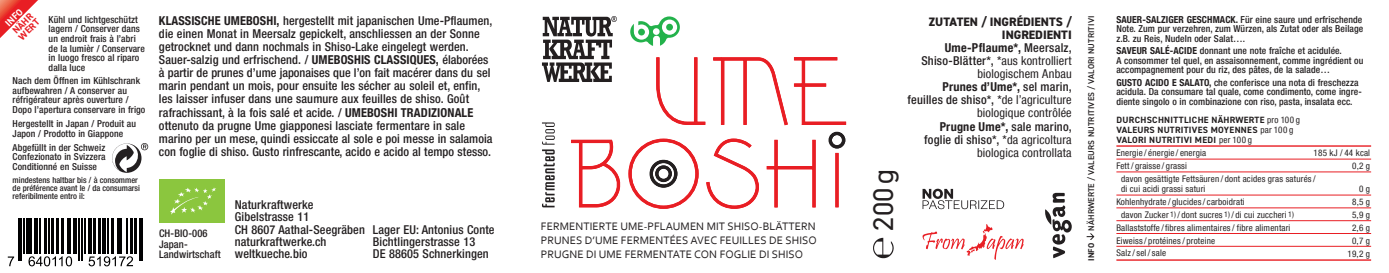
<style>
.page{position:relative;width:1389px;height:273px;background:#fff}
.page>*{position:absolute;margin:0;border:0;box-sizing:border-box;transform-origin:0 0}
.t1{font:28.53px "DIN2014";color:#231f20}
.t2{font:500 condensed 12.25px/13.1px "Helvetica Neue LT Com";letter-spacing:.01em;color:#231f20}
.t3{font:condensed 12.25px/13.1px "Helvetica Neue LT Com";letter-spacing:.015em;color:#231f20;text-align:right}
.t4{font:800 12.25px/13.1px "DIN2014";color:#231f20;text-align:right}
.t5{font:11.38px/14px "Corbel";color:#231f20;text-align:justify}
.t6{font:500 condensed 10.5px/10.5px "Helvetica Neue LT Com";letter-spacing:.01em;color:#231f20}
.t7{font:500 condensed 9.62px/9.6px "Helvetica Neue LT Com";letter-spacing:.01em;color:#231f20}
.t8{font:700 9.62px/8.8px "DIN2014";color:#e81e24}
.t9{font:700 9.62px "DIN2014";color:#fff}
.t10{font:condensed 9.1px/10.3px "Helvetica Neue LT Com";letter-spacing:.02em;color:#231f20}
.t11{font:700 9.1px/9.8px "DIN2014";letter-spacing:.025em;color:#231f20}
.t12{font:500 condensed 8.4px/7.9px "Helvetica Neue LT Com";color:#231f20}
.t13{font:600 8.4px "DIN2014";letter-spacing:.015em;color:#231f20}
.t14{font:700 8.4px "DIN2014";color:#231f20}
.s1{font-weight:700}
.s2{font-weight:500}
.s3{font-family:"Helvetica Neue LT Com";font-weight:400;font-stretch:condensed}
.s4{font-size:7.88px}
</style>
<div class="page">
<svg style="left:1087px;top:233px;width:7px;height:7px"></svg>
<hr style="left:1116px;top:145px;width:255px;height:2px;background:#e81e24">
<hr style="left:1116px;top:159px;width:255px;height:1px;background:#e81e24">
<hr style="left:1116px;top:172px;width:255px;height:1px;background:#e81e24">
<hr style="left:1116px;top:195px;width:255px;height:1px;background:#e81e24">
<hr style="left:1116px;top:207px;width:255px;height:1px;background:#e81e24">
<hr style="left:1116px;top:220px;width:255px;height:1px;background:#e81e24">
<hr style="left:1116px;top:233px;width:255px;height:1px;background:#e81e24">
<hr style="left:1116px;top:246px;width:255px;height:1px;background:#e81e24">
<hr style="left:1116px;top:259px;width:255px;height:2px;background:#e81e24">
<svg style="left:0;top:0;width:38px;height:38px"></svg>
<svg style="left:159px;top:179px;width:1px;height:44px"></svg>
<div style="left:160px;top:179px;width:65px;height:44px;background:#8bc63e"></div>
<svg style="left:170px;top:187px;width:46px;height:27px"></svg>
<svg style="left:112px;top:143px;width:36px;height:30px"></svg>
<svg style="left:922px;top:224px;width:102px;height:36px"></svg>
<svg style="left:630px;top:16px;width:50px;height:30px"></svg>
<svg style="left:542px;top:16px;width:75px;height:66px"></svg>
<svg style="left:542px;top:122px;width:13px;height:85px"></svg>
<svg style="left:794px;top:57px;width:52px;height:68px"></svg>
<svg style="left:713px;top:57px;width:75px;height:68px"></svg>
<svg style="left:656px;top:57px;width:49px;height:68px"></svg>
<svg style="left:571px;top:138px;width:128px;height:71px"></svg>
<svg style="left:828px;top:132px;width:17px;height:75px"></svg>
<svg style="left:706px;top:138px;width:53px;height:71px"></svg>
<svg style="left:767px;top:140px;width:49px;height:67px"></svg>
<svg style="left:873px;top:238px;width:21px;height:20px"></svg>
<svg style="left:1045px;top:193px;width:27px;height:65px"></svg>
<svg style="left:923px;top:189px;width:81px;height:20px"></svg>
<svg style="left:7px;top:218px;width:135px;height:49px"></svg>
<hr style="left:18px;top:218px;width:2px;height:43px;background:#000001">
<hr style="left:21px;top:218px;width:1px;height:43px;background:#000001">
<hr style="left:23px;top:218px;width:2px;height:36px;background:#000001">
<div style="left:26px;top:218px;width:5px;height:36px;background:#000001"></div>
<hr style="left:34px;top:218px;width:4px;height:36px;background:#000001">
<hr style="left:39px;top:218px;width:2px;height:36px;background:#000001">
<hr style="left:44px;top:218px;width:3px;height:36px;background:#000001">
<hr style="left:48px;top:218px;width:2px;height:36px;background:#000001">
<hr style="left:51px;top:218px;width:3px;height:36px;background:#000001">
<hr style="left:56px;top:218px;width:3px;height:36px;background:#000001">
<hr style="left:62px;top:218px;width:2px;height:36px;background:#000001">
<hr style="left:67px;top:218px;width:1px;height:36px;background:#000001">
<hr style="left:69px;top:218px;width:2px;height:36px;background:#000001">
<hr style="left:73px;top:218px;width:4px;height:36px;background:#000001">
<hr style="left:79px;top:218px;width:1px;height:43px;background:#000001">
<hr style="left:81px;top:218px;width:2px;height:43px;background:#000001">
<hr style="left:84px;top:218px;width:1px;height:36px;background:#000001">
<hr style="left:88px;top:218px;width:4px;height:36px;background:#000001">
<hr style="left:93px;top:218px;width:3px;height:36px;background:#000001">
<hr style="left:98px;top:218px;width:3px;height:36px;background:#000001">
<hr style="left:102px;top:218px;width:4px;height:36px;background:#000001">
<hr style="left:108px;top:218px;width:1px;height:36px;background:#000001">
<hr style="left:112px;top:218px;width:2px;height:36px;background:#000001">
<hr style="left:117px;top:218px;width:2px;height:36px;background:#000001">
<hr style="left:121px;top:218px;width:1px;height:36px;background:#000001">
<hr style="left:126px;top:218px;width:1px;height:36px;background:#000001">
<hr style="left:130px;top:218px;width:3px;height:36px;background:#000001">
<hr style="left:134px;top:218px;width:3px;height:36px;background:#000001">
<hr style="left:139px;top:218px;width:1px;height:43px;background:#000001">
<hr style="left:142px;top:218px;width:1px;height:43px;background:#000001">
<svg style="left:8px;top:256px;width:6px;height:10px"></svg>
<svg style="left:29px;top:256px;width:43px;height:10px"></svg>
<svg style="left:89px;top:256px;width:44px;height:10px"></svg>
<p class="t9" style="left:2px;top:20px;width:22px;rotate:-45deg">INFO</p>
<p class="t8" style="left:11px;top:29px;width:27px;rotate:-45deg">NÄHR<br>WERT</p>
<p class="t7" style="left:49px;top:15px;width:98px">Kühl und lichtgeschützt lagern / Conserver dans un endroit frais à l’abri de la lumièr / Conservare in luogo fresco al riparo dalla luce</p>
<p class="t7" style="left:13px;top:76px;width:134px">Nach dem Öffnen im Kühlschrank aufbewahren / A conserver au réfrigérateur après ouverture /<br>Dopo l’apertura conservare in frigo</p>
<p class="t7" style="left:13px;top:119px;width:125px">Hergestellt in Japan / Produit au<br>Japon / Prodotto in Giappone</p>
<p class="t7" style="left:13px;top:142px;width:94px;text-align:justify">Abgefüllt in der Schweiz Confezionato in Svizzera Conditionné en Suisse</p>
<p class="t12" style="left:13px;top:176px;width:129px">mindestens haltbar bis / à consommer de préférence avant le / da consumarsi referibilmente entro il:</p>
<p class="t2" style="left:159px;top:14px;width:335px"><span class="s1">KLASSISCHE UMEBOSHI,</span> hergestellt mit japanischen Ume-Pflaumen, die einen Monat in Meersalz gepickelt, anschliessen an der Sonne getrocknet und dann nochmals in Shiso-Lake eingelegt werden.<br>Sauer-salzig und erfrischend. / <span class="s1">UMEBOSHIS CLASSIQUES,</span> élaborées à partir de prunes d’ume japonaises que l’on fait macérer dans du sel marin pendant un mois, pour ensuite les sécher au soleil et, enfin, les laisser infuser dans une saumure aux feuilles de shiso. Goût rafrachissant, à la fois salé et acide. / <span class="s1">UMEBOSHI TRADIZIONALE </span>ottenuto da prugne Ume giapponesi lasciate fermen tare in sale marino per un mese, quindi essiccate al sole e poi messe in salamoia con foglie di shiso. Gusto rinfrescante, acido e acido al tempo stesso.</p>
<p class="t2" style="left:235px;top:198px;width:132px;line-height:12.2px">Naturkraftwerke<br>Gibelstrasse 11<br>CH 8607 Aathal-Seegräben naturkraftwerke.ch weltkueche.bio</p>
<p class="t6" style="left:159px;top:228px;width:63px">CH-BIO-006<br>Japan-<br>Landwirtschaft</p>
<p class="t2" style="left:373px;top:223px;width:123px;line-height:12.2px">Lager EU: Antonius Conte<br>Bichtlingerstrasse 13<br>DE 88605 Schnerkingen</p>
<p class="t5" style="left:541px;top:219px;width:277px">FERMENTIERTE UME-PFLAUMEN MIT SHISO-BLÄTTERN PRUNES D’UME FERMENTÉES AVEC FEUILLES DE SHISO PRUGNE DI UME FERMENTATE CON FOGLIE DI SHISO</p>
<h1 class="t1" style="left:865px;top:231px;width:63px;rotate:-90deg">200 g</h1>
<p class="t4" style="left:929px;top:15px;width:144px">ZUTATEN / INGRÉDIENTS /<br>INGREDIENTI</p>
<p class="t3" style="left:908px;top:41px;width:166px"><span class="s1">Ume-Pflaume*,</span> <span class="s2">Meersalz,<br>Shiso-Blätter*,</span> *aus kontrolliert biologischem Anbau<br><span class="s1">Prunes d’Ume*,</span> <span class="s2">sel marin, feuilles de shiso*,</span> *de l’agriculture biologique contrôlée<br><span class="s1">Prugne Ume*,</span> <span class="s2">sale marino,<br>foglie di shiso*,</span> *da agricoltura biologica controllata</p>
<p class="t13" style="left:1086px;top:230px;width:216px;rotate:-90deg">NÄHRWERTE / VALEURS NUTRITIVES / VALORI NUTRITIVI</p>
<p class="t14" style="left:1086px;top:261px;width:20px;rotate:-90deg">INFO</p>
<p class="t7" style="left:1116px;top:15px;width:248px;text-align:justify"><span class="s1">SAUER-SALZIGER GESCHMACK.</span> Für eine saure und erfrischende Note. Zum pur verzehren, zum Würzen, als Zutat oder als Beilage z.B. zu Reis, Nudeln oder Salat….</p>
<p class="t7" style="left:1116px;top:46px;width:249px"><span class="s1">SAVEUR SALÉ-ACIDE</span> donnant une note fraîche et acidulée.<br>A consommer tel quel, en assaisonnement, comme ingrédient ou accompagnement pour du riz, des pâtes, de la salade…</p>
<p class="t7" style="left:1116px;top:77px;width:247px"><span class="s1">GUSTO ACIDO E SALATO,</span> che conferisce una nota di freschezza acidula. Da consumare tal quale, come condimento, come ingre&shy;diente singolo o in combinazione con riso, pasta, insalata ecc.</p>
<p class="t11" style="left:1116px;top:115px;width:185px">DURCHSCHNITTLICHE NÄHRWERTE <span class="s3">pro 100 g<br></span>VALEURS NUTRITIVES MOYENNES <span class="s3">par 100 g<br></span>VALORI NUTRITIVI MEDI <span class="s3">per 100 g</span></p>
<p class="t10" style="left:1116px;top:148px;width:91px">Energie / énergie / energia</p>
<p class="t10" style="left:1314px;top:148px;width:58px">185 kJ / 44 kcal</p>
<p class="t10" style="left:1116px;top:161px;width:72px">Fett / graisse / grassi</p>
<p class="t10" style="left:1352px;top:161px;width:20px">0,2 g</p>
<p class="t10" style="left:1121px;top:174px;width:196px">davon gesättigte Fettsäuren / dont acides gras saturés / di cui acidi grassi saturi</p>
<p class="t10" style="left:1359px;top:184px;width:13px">0 g</p>
<p class="t10" style="left:1116px;top:197px;width:130px">Kohlenhydrate / glucides / carboidrati</p>
<p class="t10" style="left:1352px;top:197px;width:20px">8,5 g</p>
<p class="t10" style="left:1121px;top:209px;width:174px">davon Zucker <span class="s4">1)</span> / dont sucres <span class="s4">1)</span> / di cui zuccheri <span class="s4">1)</span></p>
<p class="t10" style="left:1352px;top:209px;width:20px">5,9 g</p>
<p class="t10" style="left:1116px;top:222px;width:176px">Ballaststoffe /fibres alimentaires / fibre alimentari</p>
<p class="t10" style="left:1352px;top:222px;width:20px">2,6 g</p>
<p class="t10" style="left:1116px;top:235px;width:100px">Eiweiss / protéines / proteine</p>
<p class="t10" style="left:1352px;top:235px;width:20px">0,7 g</p>
<p class="t10" style="left:1116px;top:248px;width:51px">Salz / sel / sale</p>
<p class="t10" style="left:1348px;top:248px;width:24px">19,2 g</p>
</div>
